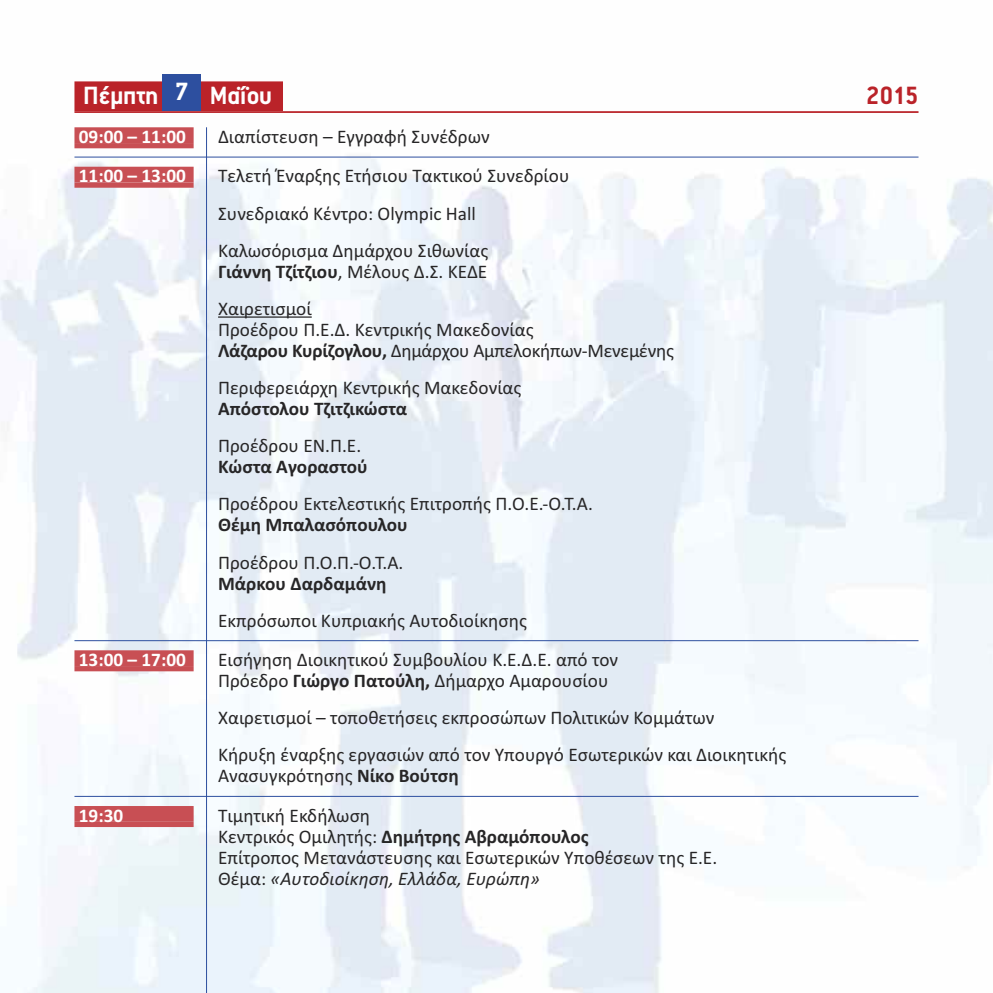
<style>
.page{position:relative;width:993px;height:993px;background:#fff}
.page>*{position:absolute;margin:0;border:0;box-sizing:border-box;transform-origin:0 0}
.t1{font:700 28px "PF Premier Text";color:#fff}
.t2{font:700 28px "PF Premier Text";color:#ba2329}
.t3{font:19.25px/21px "Calibri";color:#272627}
.t4{font:700 19.25px "Calibri";color:#272627}
.t5{font:700 19.25px "Calibri";color:#fff}
.s1{font-weight:700}
.s2{font-style:italic}
</style>
<div class="page">
<img style="left:0;top:74px;width:992px;height:918px">
<div style="left:74px;top:81px;width:209px;height:30px;background:#ba2329"></div>
<hr style="left:74px;top:111px;width:844px;height:2px;background:#ba2329">
<div style="left:74px;top:127px;width:119px;height:16px;background:#c84f54"></div>
<div style="left:74px;top:143px;width:119px;height:5px;background:#c84f54"></div>
<hr style="left:74px;top:157px;width:844px;height:1px;background:#2d4f9f">
<div style="left:74px;top:167px;width:119px;height:15px;background:#c84f54"></div>
<div style="left:74px;top:182px;width:119px;height:6px;background:#c84f54"></div>
<hr style="left:218px;top:316px;width:93px;height:1px;background:#272627">
<hr style="left:74px;top:640px;width:844px;height:1px;background:#2d4f9f">
<div style="left:74px;top:650px;width:119px;height:15px;background:#c84f54"></div>
<div style="left:74px;top:665px;width:119px;height:6px;background:#c84f54"></div>
<hr style="left:74px;top:795px;width:844px;height:1px;background:#2d4f9f">
<div style="left:74px;top:805px;width:119px;height:16px;background:#c84f54"></div>
<div style="left:74px;top:821px;width:119px;height:5px;background:#c84f54"></div>
<div style="left:163px;top:74px;width:38px;height:37px;background:#2d4f9f"></div>
<hr style="left:206px;top:127px;width:1px;height:865px;background:#2d4f9f">
<h1 class="t1" style="left:175px;top:77px;width:15px">7</h1>
<h1 class="t1" style="left:83px;top:81px;width:76px">Πέµπτη</h1>
<h1 class="t1" style="left:210px;top:81px;width:63px">Μαΐου</h1>
<h1 class="t2" style="left:865px;top:81px;width:54px">2015</h1>
<p class="t5" style="left:79px;top:125px;width:108px">09:00 – 11:00</p>
<p class="t3" style="left:218px;top:126px;width:273px">Διαπίστευση – Εγγραφή Συνέδρων</p>
<p class="t5" style="left:79px;top:164px;width:108px">11:00 – 13:00</p>
<p class="t3" style="left:218px;top:157px;width:353px;line-height:37.1px">Τελετή Έναρξης Ετήσιου Τακτικού Συνεδρίου<br>Συνεδριακό Κέντρο: Olympic Hall<br>Καλωσόρισμα Δημάρχου Σιθωνίας</p>
<p class="t3" style="left:218px;top:252px;width:270px;line-height:37.1px"><span class="s1">Γιάννη Τζίτζιου</span>, Μέλους Δ.Σ. ΚΕΔΕ<br>Χαιρετισμοί</p>
<p class="t3" style="left:218px;top:318px;width:457px">Προέδρου Π.Ε.Δ. Κεντρικής Μακεδονίας<br><span class="s1">Λάζαρου Κυρίζογλου,</span> Δημάρχου Αμπελοκήπων-Μενεμένης</p>
<p class="t3" style="left:218px;top:377px;width:305px">Περιφερειάρχη Κεντρικής Μακεδονίας</p>
<p class="t4" style="left:218px;top:397px;width:191px">Απόστολου Τζιτζικώστα</p>
<p class="t3" style="left:218px;top:435px;width:145px">Προέδρου ΕΝ.Π.Ε.</p>
<p class="t4" style="left:218px;top:455px;width:151px">Κώστα Αγοραστού</p>
<p class="t3" style="left:218px;top:493px;width:376px">Προέδρου Εκτελεστικής Επιτροπής Π.Ο.Ε.-Ο.Τ.Α.</p>
<p class="t4" style="left:218px;top:513px;width:191px">Θέμη Μπαλασόπουλου</p>
<p class="t3" style="left:218px;top:551px;width:187px">Προέδρου Π.Ο.Π.-Ο.Τ.Α.</p>
<p class="t4" style="left:218px;top:571px;width:170px">Μάρκου Δαρδαμάνη</p>
<p class="t3" style="left:218px;top:609px;width:310px">Εκπρόσωποι Κυπριακής Αυτοδιοίκησης</p>
<p class="t5" style="left:79px;top:648px;width:108px">13:00 – 17:00</p>
<p class="t3" style="left:218px;top:648px;width:401px">Εισήγηση Διοικητικού Συμβουλίου Κ.Ε.Δ.Ε. από τον<br>Πρόεδρο <span class="s1">Γιώργο Πατούλη,</span> Δήμαρχο Αμαρουσίου</p>
<p class="t3" style="left:218px;top:698px;width:569px;line-height:37.1px">Χαιρετισμοί – τοποθετήσεις εκπροσώπων Πολιτικών Κομμάτων<br>Κήρυξη έναρξης εργασιών από τον Υπουργό Εσωτερικών και Διοικητικής</p>
<p class="t3" style="left:218px;top:765px;width:242px">Ανασυγκρότησης <span class="s1">Νίκο Βούτση</span></p>
<p class="t5" style="left:79px;top:803px;width:46px">19:30</p>
<p class="t3" style="left:218px;top:804px;width:500px">Τιμητική Εκδήλωση<br>Κεντρικός Ομιλητής: <span class="s1">Δημήτρης Αβραμόπουλος<br></span>Επίτροπος Μετανάστευσης και Εσωτερικών Υποθέσεων της Ε.Ε.<br>Θέμα: <span class="s2">«Αυτοδιοίκηση, Ελλάδα, Ευρώπη»</span></p>
</div>
